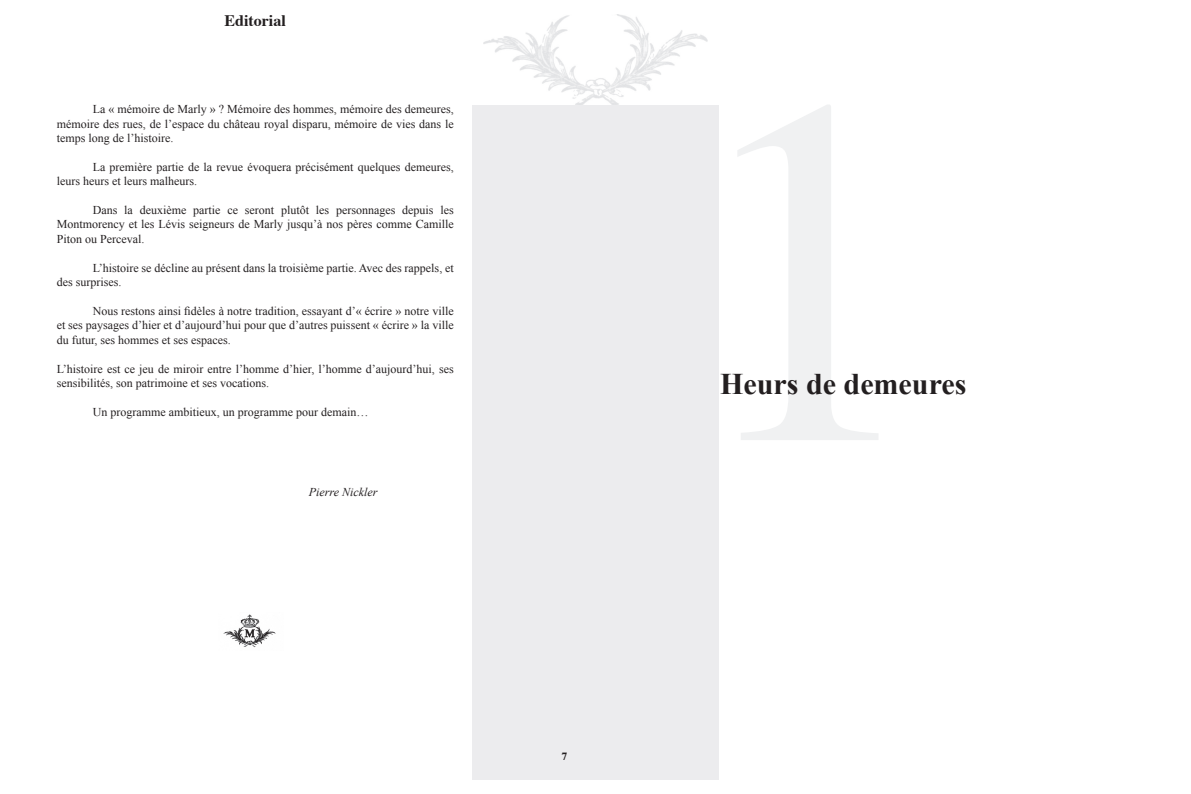
<style>
.page{position:relative;width:1191px;height:794px;background:#fff}
.page>*{position:absolute;margin:0;border:0;box-sizing:border-box;transform-origin:0 0}
.t1{font:700 30px "Times New Roman";color:#231f20}
.t2{font:700 16px "Times";color:#231f20}
.t3{font:12px/14.4px "Times New Roman";color:#231f20;text-align:justify}
.t4{font:italic 12px "Times New Roman";color:#231f20}
.t5{font:700 11px "Times";color:#231f20}
</style>
<div class="page">
<img style="left:483px;top:14px;width:225px;height:91px">
<div style="left:472px;top:105px;width:247px;height:675px;background:#ececee"></div>
<img style="left:223px;top:614px;width:53px;height:34px">
<h2 class="t2" style="left:224px;top:5px;width:63px">Editorial</h2>
<p class="t3" style="left:57px;top:102px;width:398px;text-indent:36px">La « mémoire de Marly » ? Mémoire des hommes, mémoire des demeures, mémoire des rues, de l’espace du château royal disparu, mémoire de vies dans le temps long de l’histoire.</p>
<p class="t3" style="left:57px;top:159px;width:398px;text-indent:36px">La première partie de la revue évoquera précisément quelques demeures, leurs heurs et leurs malheurs.</p>
<p class="t3" style="left:57px;top:203px;width:398px;text-indent:36px">Dans la deuxième partie ce seront plutôt les personnages depuis les Montmorency et les Lévis seigneurs de Marly jusqu’à nos pères comme Camille Piton ou Perceval.</p>
<p class="t3" style="left:57px;top:260px;width:398px;text-indent:36px">L’histoire se décline au présent dans la troisième partie. Avec des rappels, et des surprises.</p>
<p class="t3" style="left:57px;top:303px;width:398px;text-indent:36px">Nous restons ainsi fidèles à notre tradition, essayant d’« écrire » notre ville et ses paysages d’hier et d’aujourd’hui pour que d’autres puissent « écrire » la ville du futur, ses hommes et ses espaces.</p>
<p class="t3" style="left:57px;top:361px;width:398px">L’histoire est ce jeu de miroir entre l’homme d’hier, l’homme d’aujourd’hui, ses sensibilités, son patrimoine et ses vocations.</p>
<p class="t3" style="left:93px;top:404px;width:277px">Un programme ambitieux, un programme pour demain…</p>
<p class="t4" style="left:309px;top:484px;width:70px">Pierre Nickler</p>
<p class="t5" style="left:562px;top:745px;width:7px">7</p>
<h1 class="t1" style="left:720px;top:363px;width:248px">Heurs de demeures</h1>
</div>
